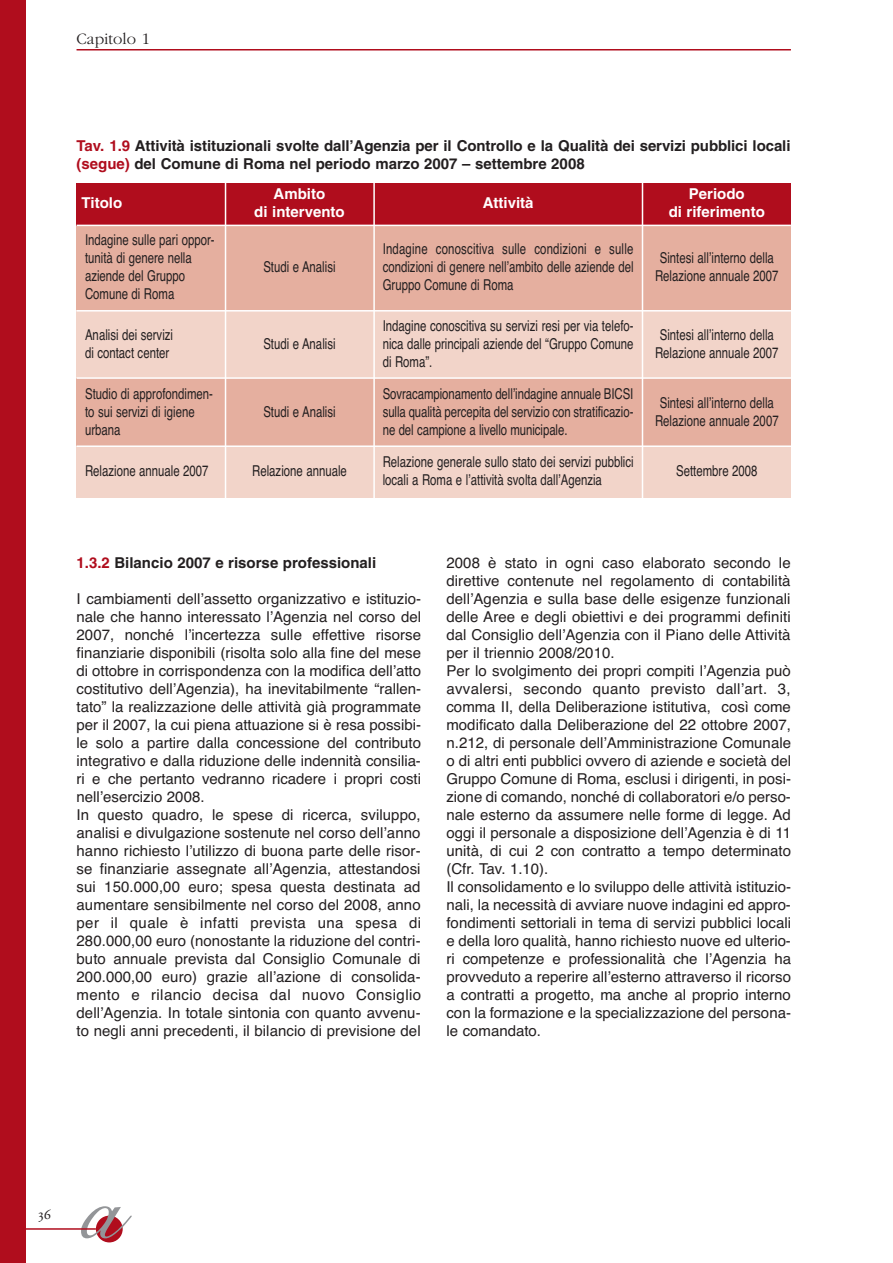
<style>
.page{position:relative;width:893px;height:1263px;background:#fff}
.page>*{position:absolute;margin:0;border:0;box-sizing:border-box;transform-origin:0 0}
.t1{font:italic 90px "Signet Roundhand";color:#939598}
.t2{font:300 16.5px "Garamond";color:#231f20}
.t3{font:15px/18px "Helvetica";color:#231f20}
.t4{font:15px/18px "Helvetica";color:#231f20;scale:.76 1}
.t5{font:700 15px/18px "Helvetica";letter-spacing:-.005em;color:#231f20}
.t6{font:700 15px/18px "Helvetica";color:#fff;text-align:center}
.t7{font:15px "Adobe Garamond Regular SC";color:#231f20}
.s1{color:#b00d1d}
</style>
<div class="page">
<div style="left:0;top:0;width:26px;height:1263px;background:#b00d1d"></div>
<div style="left:96px;top:1216px;width:27px;height:26px;background:#b00d1d;border-radius:50%"></div>
<hr style="left:1px;top:1228px;width:95px;height:2px;background:#b00d1d">
<hr style="left:77px;top:49px;width:714px;height:1px;background:#b00d1d">
<div style="left:77px;top:225px;width:714px;height:85px;background:#e5af9f"></div>
<div style="left:77px;top:310px;width:714px;height:68px;background:#f2d4c9"></div>
<div style="left:77px;top:378px;width:714px;height:68px;background:#e5af9f"></div>
<div style="left:77px;top:446px;width:714px;height:51px;background:#f2d4c9"></div>
<div style="left:77px;top:183px;width:714px;height:42px;background:#b00d1d"></div>
<hr style="left:225px;top:183px;width:1px;height:318px;background:#fff">
<hr style="left:373px;top:183px;width:2px;height:318px;background:#fff">
<hr style="left:642px;top:183px;width:1px;height:318px;background:#fff">
<hr style="left:77px;top:225px;width:714px;height:1px;background:#fff">
<hr style="left:77px;top:310px;width:714px;height:2px;background:#fff">
<hr style="left:77px;top:377px;width:714px;height:2px;background:#fff">
<hr style="left:77px;top:445px;width:714px;height:2px;background:#fff">
<p class="t2" style="left:77px;top:29px;width:75px">Capitolo 1</p>
<p class="t5" style="left:77px;top:138px;width:715px"><span class="s1">Tav. 1.9</span> Attività istituzionali svolte dall’Agenzia per il Controllo e la Qualità dei servizi pubblici locali <span class="s1">(segue)</span> del Comune di Roma nel periodo marzo 2007 – settembre 2008</p>
<p class="t6" style="left:254px;top:186px;width:92px">Ambito<br>di intervento</p>
<p class="t6" style="left:483px;top:195px;width:52px">Attività</p>
<p class="t6" style="left:669px;top:186px;width:98px">Periodo<br>di riferimento</p>
<p class="t4" style="left:85px;top:231px;width:172px">Indagine sulle pari oppor&shy;tunità di genere nella aziende del Gruppo<br>Comune di Roma</p>
<p class="t6" style="left:82px;top:195px;width:42px">Titolo</p>
<p class="t4" style="left:383px;top:240px;width:332px;text-align:justify">Indagine conoscitiva sulle condizioni e sulle condizioni di genere nell’ambito delle aziende del Gruppo Comune di Roma</p>
<p class="t4" style="left:655px;top:249px;width:164px;text-align:center">Sintesi all’interno della<br>Relazione annuale 2007</p>
<p class="t4" style="left:263px;top:258px;width:97px">Studi e Analisi</p>
<p class="t4" style="left:85px;top:326px;width:117px">Analisi dei servizi di contact center</p>
<p class="t4" style="left:263px;top:335px;width:97px">Studi e Analisi</p>
<p class="t4" style="left:85px;top:385px;width:170px">Studio di approfondimen&shy;to sui servizi di igiene urbana</p>
<p class="t4" style="left:263px;top:403px;width:97px">Studi e Analisi</p>
<p class="t4" style="left:383px;top:317px;width:332px;text-align:justify">Indagine conoscitiva su servizi resi per via telefo&shy;nica dalle principali aziende del “Gruppo Comune di Roma”.</p>
<p class="t4" style="left:655px;top:326px;width:164px;text-align:center">Sintesi all’interno della<br>Relazione annuale 2007</p>
<p class="t4" style="left:383px;top:385px;width:331px;text-align:justify">Sovracampionamento dell’indagine annuale BICSI sulla qualità percepita del servizio con stratificazio&shy;ne del campione a livello municipale.</p>
<p class="t4" style="left:655px;top:394px;width:164px;text-align:center">Sintesi all’interno della<br>Relazione annuale 2007</p>
<p class="t4" style="left:85px;top:462px;width:164px">Relazione annuale 2007</p>
<p class="t4" style="left:252px;top:462px;width:126px">Relazione annuale</p>
<p class="t4" style="left:383px;top:453px;width:332px">Relazione generale sullo stato dei servizi pubblici locali a Roma e l’attività svolta dall’Agenzia</p>
<p class="t4" style="left:676px;top:462px;width:109px">Settembre 2008</p>
<p class="t5" style="left:77px;top:555px;width:301px"><span class="s1">1.3.2</span> Bilancio 2007 e risorse professionali</p>
<p class="t3" style="left:77px;top:590px;width:346px">I cambiamenti dell’assetto organizzativo e istituzio&shy;nale che hanno interessato l’Agenzia nel corso del 2007, nonché l’incertezza sulle effettive risorse finanziarie disponibili (risolta solo alla fine del mese di ottobre in corrispondenza con la modifica dell’atto costitutivo dell’Agenzia), ha inevitabilmente “rallen&shy;tato” la realizzazione delle attività già programmate per il 2007, la cui piena attuazione si è resa possibi&shy;le solo a partire dalla concessione del contributo integrativo e dalla riduzione delle indennità consilia&shy;ri e che pertanto vedranno ricadere i propri costi nell’esercizio 2008.<br>In questo quadro, le spese di ricerca, sviluppo, analisi e divulgazione sostenute nel corso dell’anno hanno richiesto l’utilizzo di buona parte delle risor&shy;se finanziarie assegnate all’Agenzia, attestandosi sui 150.000,00 euro; spesa questa destinata ad aumentare sensibilmente nel corso del 2008, anno per il quale è infatti prevista una spesa di 280.000,00 euro (nonostante la riduzione del contri&shy;buto annuale prevista dal Consiglio Comunale di 200.000,00 euro) grazie all’azione di consolida&shy;mento e rilancio decisa dal nuovo Consiglio dell’Agenzia. In totale sintonia con quanto avvenu&shy;to negli anni precedenti, il bilancio di previsione del</p>
<p class="t3" style="left:446px;top:554px;width:346px">2008 è stato in ogni caso elaborato secondo le direttive contenute nel regolamento di contabilità dell’Agenzia e sulla base delle esigenze funzionali delle Aree e degli obiettivi e dei programmi definiti dal Consiglio dell’Agenzia con il Piano delle Attività per il triennio 2008/2010.<br>Per lo svolgimento dei propri compiti l’Agenzia può avvalersi, secondo quanto previsto dall’art. 3, comma II, della Deliberazione istitutiva, così come modificato dalla Deliberazione del 22 ottobre 2007, n.212, di personale dell’Amministrazione Comunale o di altri enti pubblici ovvero di aziende e società del Gruppo Comune di Roma, esclusi i dirigenti, in posi&shy;zione di comando, nonché di collaboratori e/o perso&shy;nale esterno da assumere nelle forme di legge. Ad oggi il personale a disposizione dell’Agenzia è di 11 unità, di cui 2 con contratto a tempo determinato (Cfr. Tav. 1.10).<br>Il consolidamento e lo sviluppo delle attività istituzio&shy;nali, la necessità di avviare nuove indagini ed appro&shy;fondimenti settoriali in tema di servizi pubblici locali e della loro qualità, hanno richiesto nuove ed ulterio&shy;ri competenze e professionalità che l’Agenzia ha provveduto a reperire all’esterno attraverso il ricorso a contratti a progetto, ma anche al proprio interno con la formazione e la specializzazione del persona&shy;le comandato.</p>
<p class="t7" style="left:38px;top:1208px;width:15px">36</p>
<h1 class="t1" style="left:65px;top:1153px;width:41px">a</h1>
</div>
